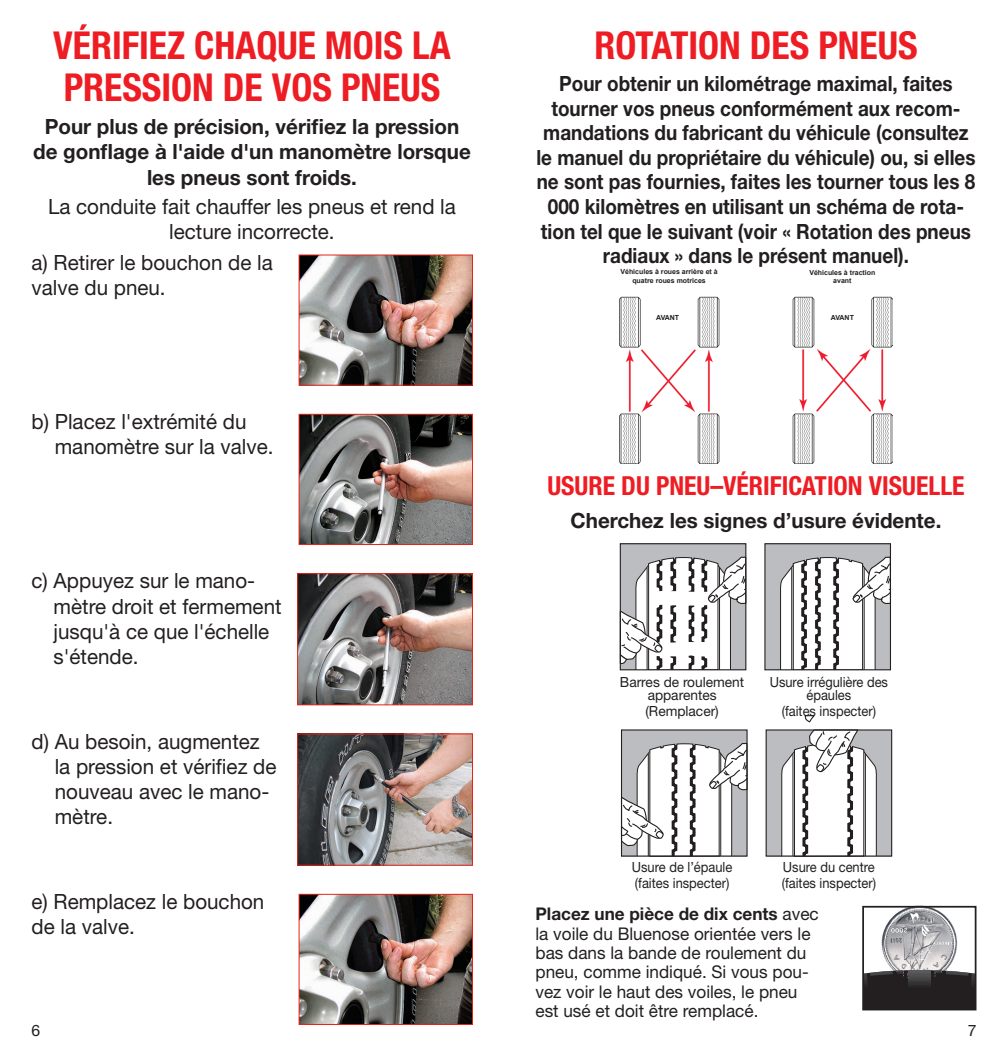
<style>
.page{position:relative;width:1008px;height:1056px;background:#fff}
.page>*{position:absolute;margin:0;border:0;box-sizing:border-box;transform-origin:0 0}
.t1{font:700 condensed 38.5px/42px "Helvetica Neue LT Std";color:#ee1d23}
.t2{font:700 condensed 26.25px "Helvetica Neue LT Std";color:#ee1d23}
.t3{font:700 21px/24.5px "Helvetica Neue LT Std";color:#231f20;text-align:center;scale:.9 1}
.t4{font:21px/25.2px "Helvetica Neue LT Std";color:#231f20}
.t5{font:700 21px/25.2px "Helvetica Neue LT Std";color:#231f20;text-align:center}
.t6{font:17.5px/19.2px "Helvetica Neue LT Std";color:#231f20}
.t7{font:15.75px "Helvetica Neue LT Std";color:#231f20}
.t8{font:14px/12.2px "Helvetica Neue LT Std";color:#231f20;text-align:center;scale:.92 1}
.t9{font:14px/12.2px "Helvetica Neue LT Std";color:#231f20;text-align:center}
.Body_Copy_-_Basic{font:700 7px/8.4px "Arial";color:#231f20;text-align:center}
.s1{font-weight:700}
</style>
<div class="page">
<img style="left:299px;top:735px;width:172px;height:128px">
<div style="left:297px;top:733px;width:176px;height:132px;border:1px solid #e72419"></div>
<img style="left:299px;top:575px;width:172px;height:128px">
<div style="left:297px;top:573px;width:176px;height:132px;border:1px solid #e72419"></div>
<img style="left:301px;top:416px;width:170px;height:126px">
<div style="left:299px;top:414px;width:174px;height:130px;border:1px solid #e72419"></div>
<img style="left:301px;top:257px;width:170px;height:126px">
<div style="left:299px;top:255px;width:174px;height:130px;border:1px solid #e72419"></div>
<img style="left:301px;top:895px;width:170px;height:127px">
<div style="left:299px;top:893px;width:174px;height:131px;border:1px solid #e72419"></div>
<div style="left:620px;top:543px;width:126px;height:126px;background:#bcbdc0"></div>
<svg style="left:619px;top:556px;width:129px;height:301px"></svg>
<svg style="left:655px;top:645px;width:7px;height:7px"></svg>
<div style="left:654px;top:644px;width:8px;height:8px;border:1px solid #231f20;border-radius:50%"></div>
<div style="left:620px;top:543px;width:126px;height:127px;border:1px solid #231f20"></div>
<svg style="left:764px;top:543px;width:212px;height:468px"></svg>
<img style="left:619px;top:296px;width:274px;height:168px">
<p class="t1" style="left:53px;top:24px;width:399px">VÉRIFIEZ CHAQUE MOIS LA<br>PRESSION DE VOS PNEUS</p>
<p class="t5" style="left:33px;top:114px;width:439px">Pour plus de précision, vérifiez la pression de gonflage à l'aide d'un manomètre lorsque les pneus sont froids.</p>
<p class="t4" style="left:48px;top:193px;width:409px;text-align:center">La conduite fait chauffer les pneus et rend la lecture incorrecte.</p>
<p class="t4" style="left:32px;top:249px;width:243px">a) Retirer le bouchon de la valve du pneu.</p>
<p class="t4" style="left:55px;top:408px;width:220px;text-indent:-23px">b) Placez l'extrémité du manomètre sur la valve.</p>
<p class="t4" style="left:54px;top:568px;width:230px;text-indent:-22px">c) Appuyez sur le mano&shy;mètre droit et fermement jusqu'à ce que l'échelle s'étende.</p>
<p class="t4" style="left:55px;top:728px;width:223px;text-indent:-23px">d) Au besoin, augmentez la pression et vérifiez de nouveau avec le mano&shy;mètre.</p>
<p class="t4" style="left:32px;top:888px;width:234px">e) Remplacez le bouchon de la valve.</p>
<p class="t1" style="left:594px;top:24px;width:325px">ROTATION DES PNEUS</p>
<p class="t3" style="left:536px;top:71px;width:489px">Pour obtenir un kilométrage maximal, faites tourner vos pneus conformément aux recom&shy;mandations du fabricant du véhicule (consultez le manuel du propriétaire du véhicule) ou, si elles ne sont pas fournies, faites les tourner tous les 8<br>000 kilomètres en utilisant un schéma de rota&shy;tion tel que le suivant (voir « Rotation des pneus radiaux » dans le présent manuel).</p>
<p class="Body_Copy_-_Basic" style="left:620px;top:267px;width:99px">Véhicules à roues arrière et à quatre roues motrices</p>
<p class="Body_Copy_-_Basic" style="left:809px;top:268px;width:68px">Véhicules à traction avant</p>
<p class="Body_Copy_-_Basic" style="left:831px;top:313px;width:25px">AVANT</p>
<p class="Body_Copy_-_Basic" style="left:656px;top:313px;width:25px">AVANT</p>
<p class="t2" style="left:547px;top:469px;width:419px">USURE DU PNEU–VÉRIFICATION VISUELLE</p>
<p class="t5" style="left:571px;top:507px;width:372px">Cherchez les signes d’usure évidente.</p>
<p class="t9" style="left:620px;top:675px;width:126px">Barres de roulement apparentes</p>
<p class="t9" style="left:645px;top:704px;width:75px">(Remplacer)</p>
<p class="t8" style="left:770px;top:675px;width:130px">Usure irrégulière des épaules</p>
<p class="t8" style="left:782px;top:704px;width:104px">(faites inspecter)</p>
<p class="t8" style="left:632px;top:860px;width:111px">Usure de l’épaule</p>
<p class="t8" style="left:635px;top:876px;width:104px">(faites inspecter)</p>
<p class="t8" style="left:783px;top:860px;width:101px">Usure du centre</p>
<p class="t8" style="left:782px;top:876px;width:104px">(faites inspecter)</p>
<p class="t6" style="left:536px;top:904px;width:285px"><span class="s1">Placez une pièce de dix cents</span> avec la voile du Bluenose orientée vers le bas dans la bande de roulement du pneu, comme indiqué. Si vous pou&shy;vez voir le haut des voiles, le pneu est usé et doit être remplacé.</p>
<p class="t7" style="left:32px;top:1020px;width:10px">6</p>
<p class="t7" style="left:968px;top:1020px;width:10px">7</p>
</div>
